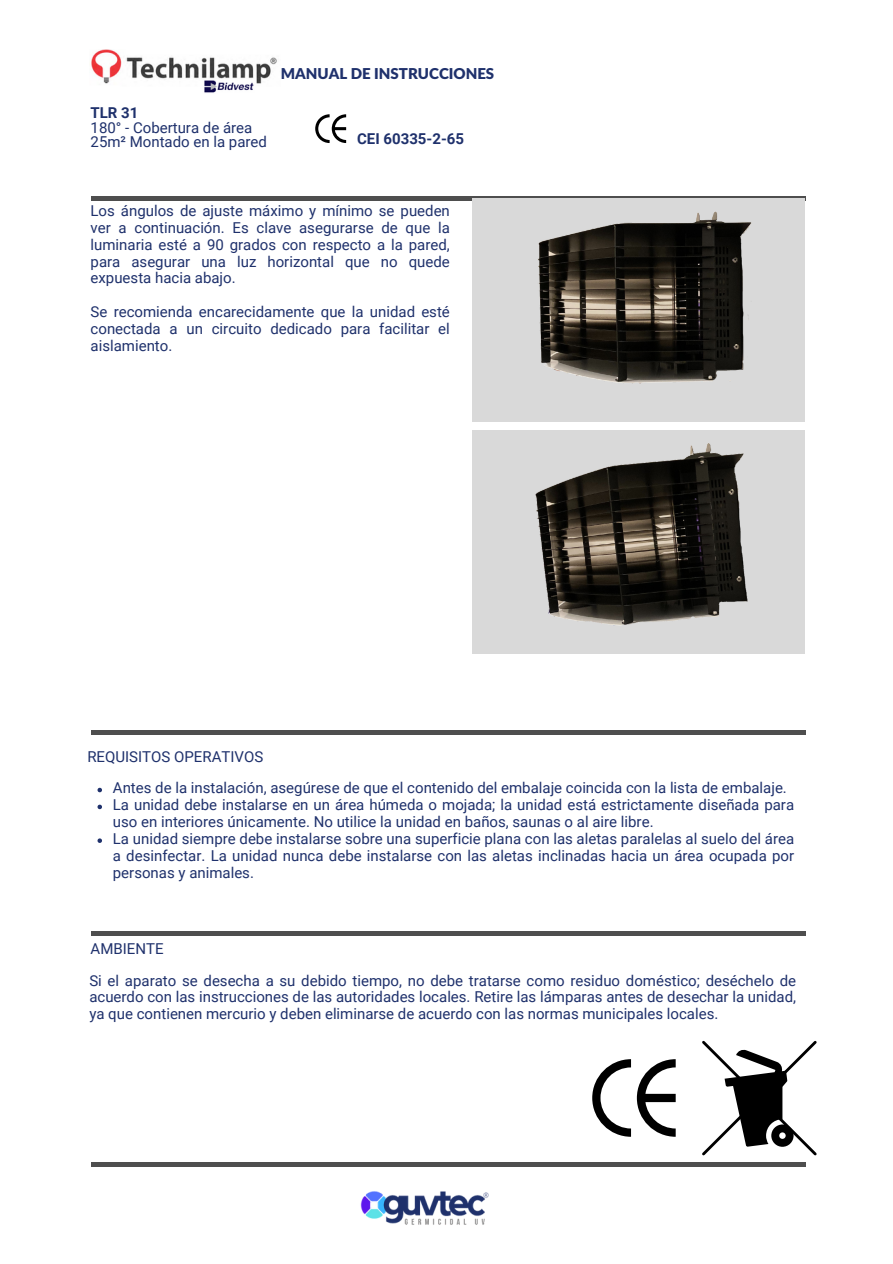
<style>
.page{position:relative;width:893px;height:1264px;background:#fff}
.page>*{position:absolute;margin:0;border:0;box-sizing:border-box;transform-origin:0 0}
.t1{font:15px/16.8px "Roboto";color:#1f316c;text-align:justify}
.t2{font:900 15px "Lato Latin";color:#1f316c}
.t3{font:700 15px "Roboto";color:#1f316c}
</style>
<div class="page">
<svg style="left:97px;top:787px;width:5px;height:5px"></svg>
<svg style="left:97px;top:804px;width:5px;height:5px"></svg>
<svg style="left:97px;top:838px;width:5px;height:5px"></svg>
<hr style="left:91px;top:931px;width:714px;height:4px;background:#4e4e4e">
<hr style="left:91px;top:197px;width:714px;height:4px;background:#4e4e4e">
<div style="left:91px;top:730px;width:714px;height:5px;background:#4e4e4e"></div>
<svg style="left:315px;top:114px;width:31px;height:29px"></svg>
<img style="left:360px;top:1191px;width:129px;height:34px">
<hr style="left:91px;top:1162px;width:714px;height:4px;background:#4e4e4e">
<svg style="left:702px;top:1040px;width:114px;height:115px"></svg>
<svg style="left:592px;top:1059px;width:83px;height:77px"></svg>
<div style="left:472px;top:198px;width:333px;height:224px;background:#d9d9d9"></div>
<div style="left:472px;top:430px;width:333px;height:224px;background:#d9d9d9"></div>
<img style="left:505px;top:196px;width:301px;height:188px">
<img style="left:535px;top:443px;width:213px;height:183px">
<img style="left:91px;top:50px;width:186px;height:43px">
<p class="t3" style="left:91px;top:104px;width:49px">TLR 31</p>
<p class="t1" style="left:91px;top:119px;width:163px">180° - Cobertura de área</p>
<p class="t1" style="left:91px;top:134px;width:178px">25m² Montado en la pared</p>
<p class="t2" style="left:281px;top:67px;width:215px">MANUAL DE INSTRUCCIONES</p>
<p class="t3" style="left:357px;top:130px;width:108px">CEI 60335-2-65</p>
<p class="t1" style="left:91px;top:202px;width:361px">Los ángulos de ajuste máximo y mínimo se pueden ver a continuación. Es clave asegurarse de que la luminaria esté a 90 grados con respecto a la pared, para asegurar una luz horizontal que no quede expuesta hacia abajo.</p>
<p class="t1" style="left:91px;top:303px;width:361px">Se recomienda encarecidamente que la unidad esté conectada a un circuito dedicado para facilitar el aislamiento.</p>
<p class="t1" style="left:87px;top:748px;width:177px">REQUISITOS OPERATIVOS</p>
<p class="t1" style="left:113px;top:780px;width:675px">Antes de la instalación, asegúrese de que el contenido del embalaje coincida con la lista de embalaje.</p>
<p class="t1" style="left:113px;top:796px;width:682px">La unidad debe instalarse en un área húmeda o mojada; la unidad está estrictamente diseñada para uso en interiores únicamente. No utilice la unidad en baños, saunas o al aire libre.</p>
<p class="t1" style="left:113px;top:830px;width:682px">La unidad siempre debe instalarse sobre una superficie plana con las aletas paralelas al suelo del área a desinfectar. La unidad nunca debe instalarse con las aletas inclinadas hacia un área ocupada por personas y animales.</p>
<p class="t1" style="left:91px;top:940px;width:74px">AMBIENTE</p>
<p class="t1" style="left:89px;top:972px;width:708px">Si el aparato se desecha a su debido tiempo, no debe tratarse como residuo doméstico; deséchelo de acuerdo con las instrucciones de las autoridades locales. Retire las lámparas antes de desechar la unidad, ya que contienen mercurio y deben eliminarse de acuerdo con las normas municipales locales.</p>
</div>
